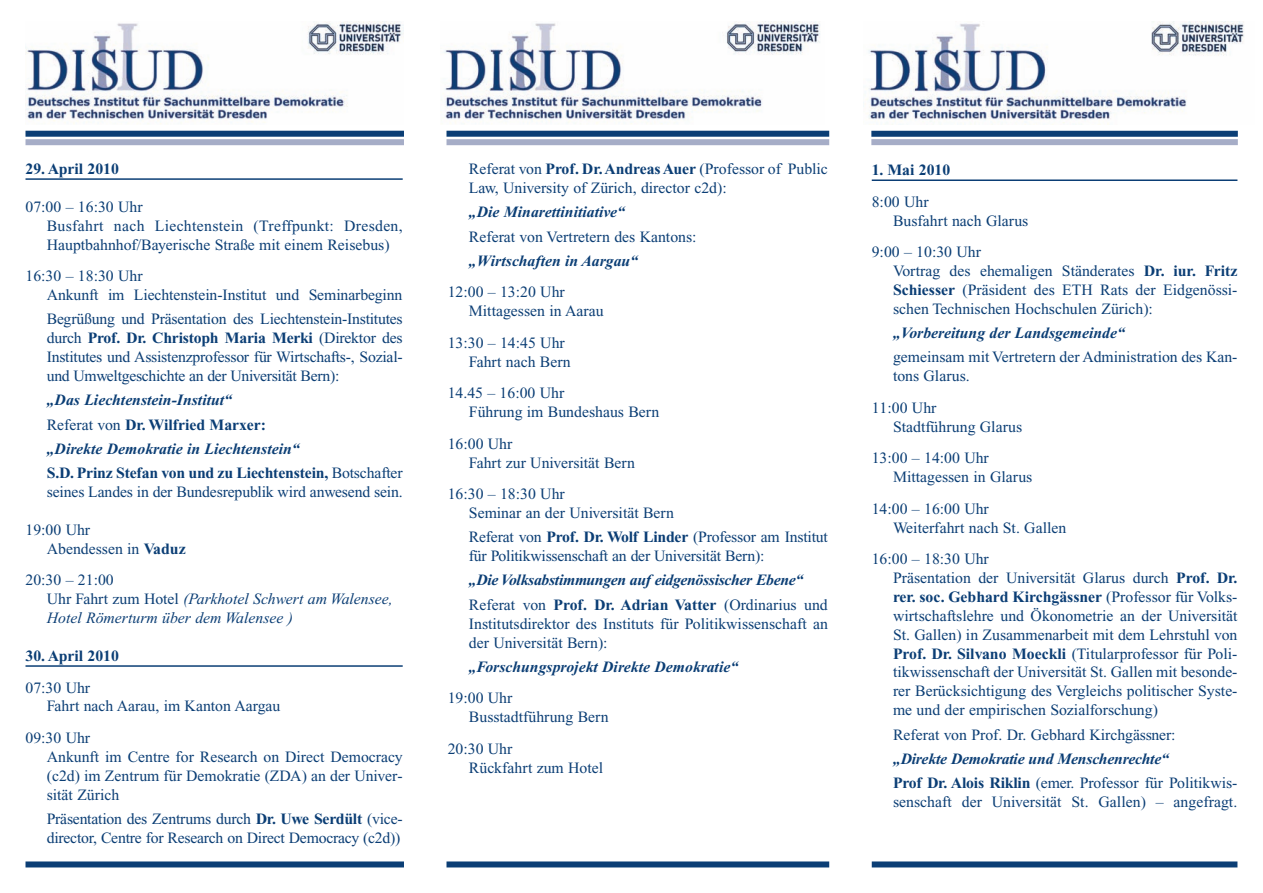
<style>
.page{position:relative;width:1263px;height:893px;background:#fff}
.page>*{position:absolute;margin:0;border:0;box-sizing:border-box;transform-origin:0 0}
.t1{font:15.75px/18.9px "Times New Roman";color:#0b3e75}
.t2{font:italic 700 15.75px/24.3px "Times New Roman";color:#0b3e75}
.t3{font:italic 700 15.75px/24.3px "Times New Roman";letter-spacing:-.02em;color:#0b3e75}
.t4{font:italic 15.75px/18.9px "Times New Roman";color:#0b3e75}
.t5{font:700 15.75px "Times New Roman";color:#0b3e75}
.s1{font-weight:700}
.s2{font-weight:400;font-style:normal}
.s3{font-style:normal}
</style>
<div class="page">
<hr style="left:26px;top:178px;width:377px;height:2px;background:#0b3e75">
<hr style="left:26px;top:665px;width:377px;height:2px;background:#0b3e75">
<hr style="left:872px;top:179px;width:365px;height:2px;background:#0b3e75">
<div style="left:26px;top:21px;width:378px;height:115px;background:linear-gradient(to right,#fff,#fff)"></div>
<img style="left:26px;top:21px;width:378px;height:104px">
<div style="left:440px;top:21px;width:385px;height:115px;background:linear-gradient(to right,#fff,#fff)"></div>
<img style="left:440px;top:21px;width:385px;height:104px">
<div style="left:26px;top:131px;width:378px;height:6px;background:#0b3e75"></div>
<div style="left:26px;top:139px;width:378px;height:6px;background:#a6adc7"></div>
<div style="left:446px;top:131px;width:383px;height:6px;background:#0b3e75"></div>
<div style="left:446px;top:139px;width:383px;height:6px;background:#a6adc7"></div>
<div style="left:446px;top:861px;width:383px;height:6px;background:#0b3e75"></div>
<div style="left:872px;top:861px;width:365px;height:6px;background:#0b3e75"></div>
<div style="left:26px;top:861px;width:378px;height:6px;background:#0b3e75"></div>
<img style="left:866px;top:22px;width:378px;height:103px">
<div style="left:871px;top:131px;width:367px;height:6px;background:#0b3e75"></div>
<div style="left:871px;top:139px;width:367px;height:6px;background:#a6adc7"></div>
<p class="t5" style="left:26px;top:164px;width:95px">29. April 2010</p>
<p class="t1" style="left:47px;top:199px;width:357px;text-indent:-21px">07:00 – 16:30 Uhr<br>Busfahrt nach Liechtenstein (Treffpunkt: Dresden,<br>Hauptbahnhof/Bayerische Straße mit einem Reisebus)</p>
<p class="t1" style="left:47px;top:268px;width:357px;text-indent:-21px">16:30 – 18:30 Uhr<br>Ankunft im Liechtenstein-Institut und Seminarbeginn</p>
<p class="t1" style="left:47px;top:311px;width:357px;text-align:justify">Begrüßung und Präsentation des Liechtenstein-Institutes durch <span class="s1">Prof. Dr. Christoph Maria Merki</span> (Direktor des Institutes und Assistenzprofessor für Wirtschafts-, Sozial&shy;und Umweltgeschichte an der Universität Bern):</p>
<p class="t2" style="left:47px;top:390px;width:357px">„Das Liechtenstein-Institut“<br><span class="s2">Referat von</span> <span class="s3">Dr. Wilfried Marxer:<br></span>„Direkte Demokratie in Liechtenstein“<br><span class="s3">S.D. Prinz Stefan von und zu Liechtenstein,</span> <span class="s2">Botschafter</span></p>
<p class="t1" style="left:47px;top:484px;width:357px">seines Landes in der Bundesrepublik wird anwesend sein.</p>
<p class="t1" style="left:47px;top:522px;width:140px;text-indent:-21px">19:00 Uhr<br>Abendessen in <span class="s1">Vaduz</span></p>
<p class="t4" style="left:47px;top:572px;width:347px;text-indent:-21px"><span class="s3">20:30 – 21:00<br>Uhr Fahrt zum Hotel</span> (Parkhotel Schwert am Walensee,<br>Hotel Römerturm über dem Walensee )</p>
<p class="t5" style="left:26px;top:651px;width:95px">30. April 2010</p>
<p class="t1" style="left:47px;top:679px;width:235px;text-indent:-21px">07:30 Uhr<br>Fahrt nach Aarau, im Kanton Aargau</p>
<p class="t1" style="left:47px;top:730px;width:358px;text-indent:-21px">09:30 Uhr<br>Ankunft im Centre for Research on Direct Democracy (c2d) im Zentrum für Demokratie (ZDA) an der Univer&shy;sität Zürich</p>
<p class="t1" style="left:47px;top:811px;width:357px">Präsentation des Zentrums durch <span class="s1">Dr. Uwe Serdült</span> (vice&shy;director, Centre for Research on Direct Democracy (c2d))</p>
<p class="t1" style="left:469px;top:161px;width:360px">Referat von <span class="s1">Prof. Dr. Andreas Auer</span> (Professor of Public<br>Law, University of Zürich, director c2d):</p>
<p class="t2" style="left:469px;top:202px;width:158px">„Die Minarettinitiative“</p>
<p class="t1" style="left:469px;top:228px;width:229px">Referat von Vertretern des Kantons:</p>
<p class="t2" style="left:469px;top:250px;width:171px">„Wirtschaften in Aargau“</p>
<p class="t1" style="left:469px;top:284px;width:136px;text-indent:-21px">12:00 – 13:20 Uhr<br>Mittagessen in Aarau</p>
<p class="t1" style="left:469px;top:335px;width:103px;text-indent:-21px">13:30 – 14:45 Uhr<br>Fahrt nach Bern</p>
<p class="t1" style="left:469px;top:385px;width:192px;text-indent:-21px">14.45 – 16:00 Uhr<br>Führung im Bundeshaus Bern</p>
<p class="t1" style="left:469px;top:435px;width:167px;text-indent:-21px">16:00 Uhr<br>Fahrt zur Universität Bern</p>
<p class="t1" style="left:469px;top:486px;width:207px;text-indent:-21px">16:30 – 18:30 Uhr<br>Seminar an der Universität Bern</p>
<p class="t1" style="left:469px;top:529px;width:360px">Referat von <span class="s1">Prof. Dr. Wolf Linder</span> (Professor am Institut für Politikwissenschaft an der Universität Bern):</p>
<p class="t3" style="left:469px;top:570px;width:360px">„Die Volksabstimmungen auf eidgenössischer Ebene“<br><span class="s2">Referat von</span> <span class="s3">Prof. Dr. Adrian Vatter</span> <span class="s2">(Ordinarius und</span></p>
<p class="t1" style="left:469px;top:615px;width:360px">Institutsdirektor des Instituts für Politikwissenschaft an der Universität Bern):</p>
<p class="t2" style="left:469px;top:656px;width:271px">„Forschungsprojekt Direkte Demokratie“</p>
<p class="t1" style="left:469px;top:690px;width:141px;text-indent:-21px">19:00 Uhr<br>Busstadtführung Bern</p>
<p class="t1" style="left:469px;top:740px;width:136px;text-indent:-21px">20:30 Uhr<br>Rückfahrt zum Hotel</p>
<p class="t5" style="left:872px;top:165px;width:80px">1. Mai 2010</p>
<p class="t1" style="left:893px;top:193px;width:137px;text-indent:-21px">8:00 Uhr<br>Busfahrt nach Glarus</p>
<p class="t1" style="left:893px;top:244px;width:346px;text-indent:-21px">9:00 – 10:30 Uhr<br>Vortrag des ehemaligen Ständerates <span class="s1">Dr. iur. Fritz Schiesser</span> (Präsident des ETH Rats der Eidgenössi&shy;schen Technischen Hochschulen Zürich):</p>
<p class="t2" style="left:893px;top:322px;width:233px">„Vorbereitung der Landsgemeinde“</p>
<p class="t1" style="left:893px;top:349px;width:346px">gemeinsam mit Vertretern der Administration des Kan&shy;tons Glarus.</p>
<p class="t1" style="left:893px;top:400px;width:131px;text-indent:-21px">11:00 Uhr<br>Stadtführung Glarus</p>
<p class="t1" style="left:893px;top:450px;width:141px;text-indent:-21px">13:00 – 14:00 Uhr<br>Mittagessen in Glarus</p>
<p class="t1" style="left:893px;top:500px;width:175px;text-indent:-21px">14:00 – 16:00 Uhr<br>Weiterfahrt nach St. Gallen</p>
<p class="t1" style="left:893px;top:551px;width:346px;text-indent:-21px">16:00 – 18:30 Uhr<br>Präsentation der Universität Glarus durch <span class="s1">Prof. Dr. rer. soc. Gebhard Kirchgässner</span> (Professor für Volks&shy;wirtschaftslehre und Ökonometrie an der Universität St. Gallen) in Zusammenarbeit mit dem Lehrstuhl von <span class="s1">Prof. Dr. Silvano Moeckli</span> (Titularprofessor für Poli&shy;tikwissenschaft der Universität St. Gallen mit besonde&shy;rer Berücksichtigung des Vergleichs politischer Syste&shy;me und der empirischen Sozialforschung)</p>
<p class="t1" style="left:893px;top:726px;width:284px">Referat von Prof. Dr. Gebhard Kirchgässner:</p>
<p class="t2" style="left:893px;top:748px;width:346px">„Direkte Demokratie und Menschenrechte“<br><span class="s3">Prof Dr. Alois Riklin</span> <span class="s2">(emer. Professor für Politikwis-</span></p>
<p class="t1" style="left:893px;top:794px;width:346px">senschaft der Universität St. Gallen) – angefragt.</p>
</div>
